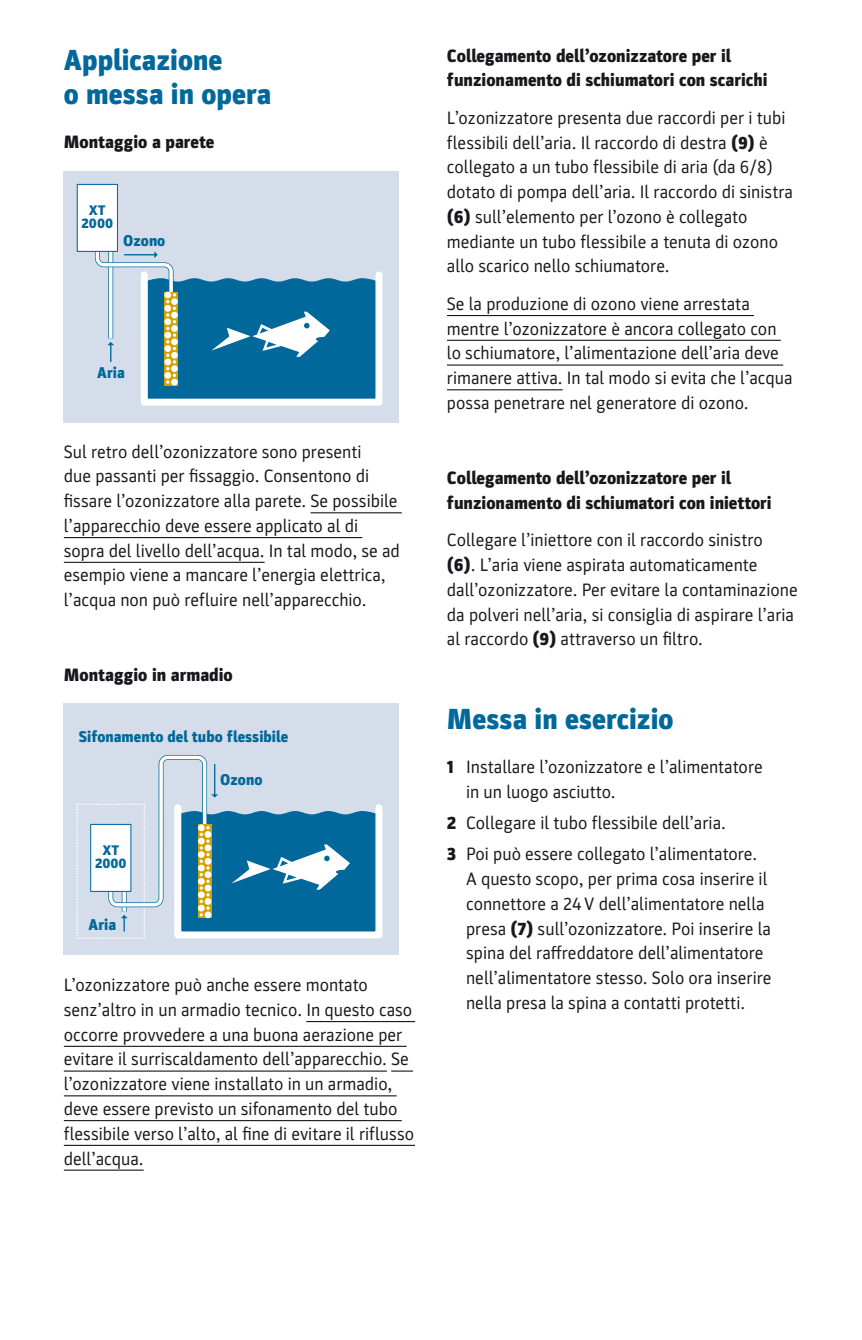
<style>
.page{position:relative;width:862px;height:1340px;background:#fff}
.page>*{position:absolute;margin:0;border:0;box-sizing:border-box;transform-origin:0 0}
.t1{font:900 29.25px/33.8px "Parka";color:#00689a}
.t2{font:18px/24.8px "Parka";color:#1a171c}
.t3{font:900 18px/24.8px "Parka";color:#1a171c}
.t4{font:900 15.75px "Parka";color:#00689a}
.t5{font:900 13.95px/12.6px "Parka";color:#00689a;text-align:center}
.s1{font-weight:900}
</style>
<div class="page">
<div style="left:64px;top:703px;width:335px;height:252px;background:#d4dde9"></div>
<svg style="left:76px;top:755px;width:303px;height:184px"></svg>
<div style="left:91px;top:824px;width:40px;height:67px;background:#fff"></div>
<div style="left:90px;top:824px;width:41px;height:68px;border:1px solid #00689a"></div>
<div style="left:64px;top:171px;width:335px;height:251px;background:#d4dde9"></div>
<div style="left:141px;top:271px;width:241px;height:134px;border:7px solid #fff"></div>
<svg style="left:94px;top:251px;width:285px;height:151px"></svg>
<div style="left:77px;top:184px;width:40px;height:67px;background:#fff"></div>
<div style="left:77px;top:184px;width:41px;height:68px;border:1px solid #00689a"></div>
<hr style="left:310px;top:512px;width:91px;height:1px;background:#1a171c">
<hr style="left:64px;top:537px;width:298px;height:1px;background:#1a171c">
<hr style="left:64px;top:562px;width:200px;height:1px;background:#1a171c">
<hr style="left:306px;top:1021px;width:109px;height:1px;background:#1a171c">
<hr style="left:64px;top:1045px;width:342px;height:1px;background:#1a171c">
<hr style="left:64px;top:1070px;width:322px;height:1px;background:#1a171c">
<svg style="left:391px;top:1070px;width:22px;height:1px"></svg>
<hr style="left:64px;top:1095px;width:332px;height:1px;background:#1a171c">
<hr style="left:64px;top:1120px;width:337px;height:1px;background:#1a171c">
<hr style="left:64px;top:1144px;width:351px;height:1px;background:#1a171c">
<hr style="left:64px;top:1169px;width:80px;height:1px;background:#1a171c">
<hr style="left:446px;top:315px;width:307px;height:1px;background:#1a171c">
<hr style="left:446px;top:340px;width:334px;height:1px;background:#1a171c">
<hr style="left:446px;top:364px;width:336px;height:1px;background:#1a171c">
<hr style="left:446px;top:389px;width:116px;height:1px;background:#1a171c">
<h1 class="t1" style="left:64px;top:43px;width:209px">Applicazione<br>o messa in opera</h1>
<p class="t3" style="left:64px;top:129px;width:152px">Montaggio a parete</p>
<p class="t5" style="left:82px;top:204px;width:33px">XT<br>2000</p>
<p class="t4" style="left:123px;top:231px;width:44px">Ozono</p>
<p class="t4" style="left:97px;top:364px;width:29px">Aria</p>
<p class="t2" style="left:64px;top:439px;width:337px">Sul retro dell’ozonizzatore sono presenti<br>due passanti per fissaggio. Consentono di fissare l’ozonizzatore alla parete. Se possibile l’apparecchio deve essere applicato al di sopra del livello dell’acqua. In tal modo, se ad esempio viene a mancare l’energia elettrica, l’acqua non può refluire nell’apparecchio.</p>
<p class="t3" style="left:64px;top:662px;width:170px">Montaggio in armadio</p>
<p class="t4" style="left:79px;top:727px;width:211px">Sifonamento del tubo flessibile</p>
<p class="t5" style="left:95px;top:844px;width:33px">XT<br>2000</p>
<p class="t4" style="left:88px;top:915px;width:29px">Aria</p>
<p class="t4" style="left:220px;top:771px;width:44px">Ozono</p>
<p class="t2" style="left:64px;top:972px;width:351px">L’ozonizzatore può anche essere montato senz’altro in un armadio tecnico. In questo caso occorre provvedere a una buona aerazione per evitare il surriscaldamento dell’apparecchio. Se l’ozonizzatore viene installato in un armadio, deve essere previsto un sifonamento del tubo flessibile verso l’alto, al fine di evitare il riflusso dell’acqua.</p>
<p class="t3" style="left:446px;top:43px;width:322px">Collegamento dell’ozonizzatore per il funzionamento di schiumatori con scarichi</p>
<p class="t2" style="left:446px;top:105px;width:347px">L’ozonizzatore presenta due raccordi per i tubi flessibili dell’aria. Il raccordo di destra <span class="s1">(9)</span> è collegato a un tubo flessibile di aria (da 6/8) dotato di pompa dell’aria. Il raccordo di sinistra <span class="s1">(6)</span> sull’elemento per l’ozono è collegato mediante un tubo flessibile a tenuta di ozono allo scarico nello schiumatore.</p>
<p class="t2" style="left:446px;top:291px;width:347px">Se la produzione di ozono viene arrestata mentre l’ozonizzatore è ancora collegato con lo schiumatore, l’alimentazione dell’aria deve rimanere attiva. In tal modo si evita che l’acqua possa penetrare nel generatore di ozono.</p>
<p class="t3" style="left:446px;top:465px;width:326px">Collegamento dell’ozonizzatore per il funzionamento di schiumatori con iniettori</p>
<p class="t2" style="left:446px;top:528px;width:352px">Collegare l’iniettore con il raccordo sinistro<br><span class="s1">(6)</span>. L’aria viene aspirata automaticamente dall’ozonizzatore. Per evitare la contaminazione da polveri nell’aria, si consiglia di aspirare l’aria al raccordo <span class="s1">(9)</span> attraverso un filtro.</p>
<h1 class="t1" style="left:446px;top:702px;width:228px">Messa in esercizio</h1>
<p class="t2" style="left:466px;top:755px;width:298px;text-indent:-19px"><span class="s1">1</span> Installare l’ozonizzatore e l’alimentatore in un luogo asciutto.</p>
<p class="t2" style="left:446px;top:807px;width:311px;line-height:31.1px"><span class="s1">2</span> Collegare il tubo flessibile dell’aria.<br><span class="s1">3</span> Poi può essere collegato l’alimentatore.</p>
<p class="t2" style="left:466px;top:866px;width:307px">A questo scopo, per prima cosa inserire il connettore a 24 V dell’alimentatore nella presa <span class="s1">(7)</span> sull’ozonizzatore. Poi inserire la spina del raffreddatore dell’alimentatore nell’alimentatore stesso. Solo ora inserire nella presa la spina a contatti protetti.</p>
</div>
